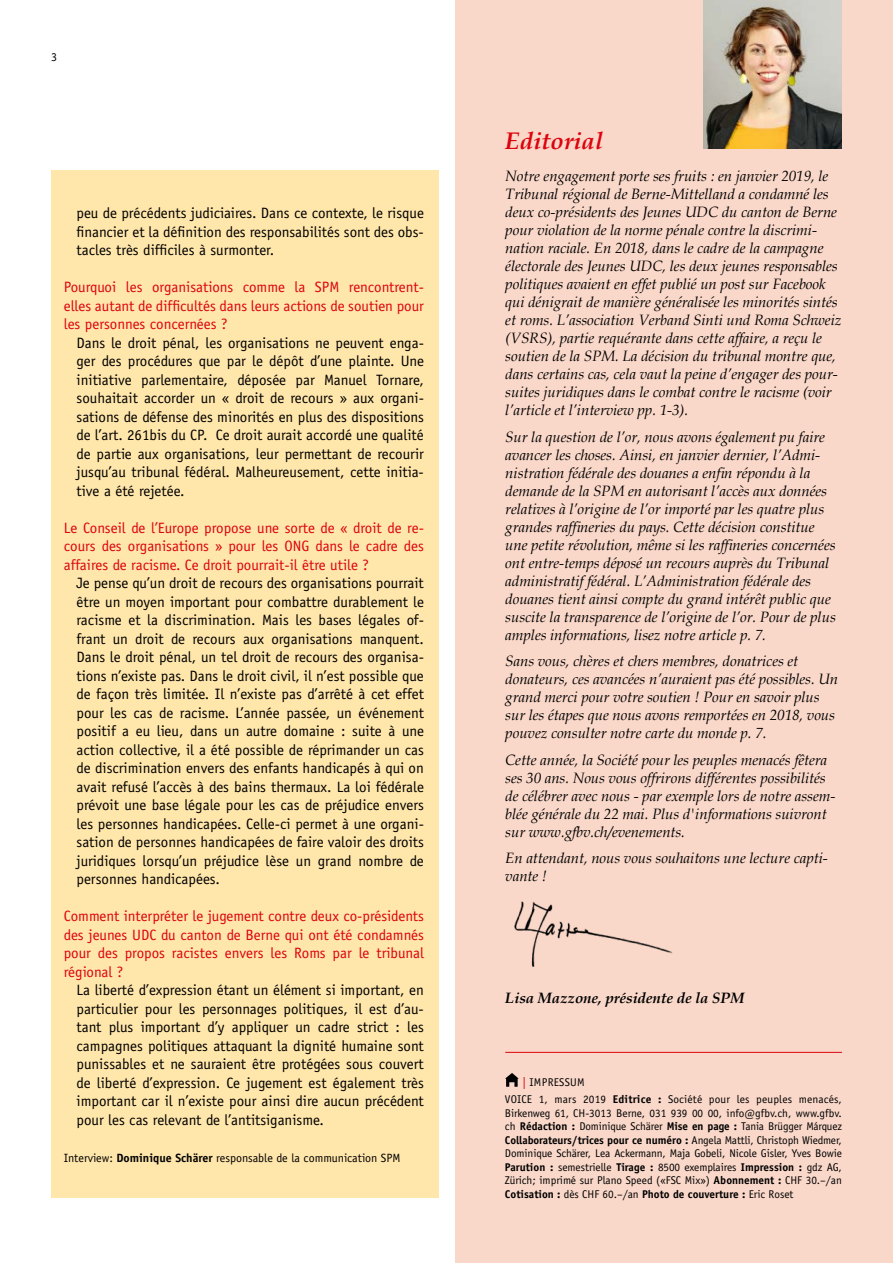
<style>
.page{position:relative;width:893px;height:1263px;background:#fff}
.page>*{position:absolute;margin:0;border:0;box-sizing:border-box;transform-origin:0 0}
.t1{font:italic 700 24px "Book Antiqua";color:#dc030e}
.t2{font:15px/18.5px "Officina Sans Std";color:#000;text-align:justify}
.t3{font:italic 15px/18px "Book Antiqua";letter-spacing:-.005em;color:#000}
.t4{font:15px/18.5px "Officina Sans Std";color:#dc030e;text-align:justify}
.t5{font:italic 700 15px "Book Antiqua";letter-spacing:-.005em;color:#000}
.t6{font:12px "Officina Sans Std";color:#000}
.t7{font:11.25px/13.5px "Officina Sans Std";color:#000}
.s1{font-weight:700}
.s2{font-size:12px;color:#dc030e}
</style>
<div class="page">
<div style="left:51px;top:170px;width:387px;height:1028px;background:#ffe6ab"></div>
<div style="left:455px;top:0;width:438px;height:1263px;background:#fad8c9"></div>
<img style="left:514px;top:901px;width:159px;height:66px">
<img style="left:703px;top:0;width:139px;height:149px">
<svg style="left:505px;top:1073px;width:14px;height:14px"></svg>
<hr style="left:505px;top:1052px;width:337px;height:1px;background:#dc030e">
<p class="t6" style="left:51px;top:50px;width:7px">3</p>
<p class="t2" style="left:77px;top:204px;width:349px">peu de précédents judiciaires. Dans ce contexte, le risque financier et la définition des responsabilités sont des obs&shy;tacles très difficiles à surmonter.</p>
<p class="t4" style="left:64px;top:278px;width:362px">Pourquoi les organisations comme la SPM rencontrent&shy;elles autant de difficultés dans leurs actions de soutien pour les personnes concernées ?</p>
<p class="t2" style="left:77px;top:333px;width:349px">Dans le droit pénal, les organisations ne peuvent enga&shy;ger des procédures que par le dépôt d’une plainte. Une initiative parlementaire, déposée par Manuel Tornare, souhaitait accorder un « droit de recours » aux organi&shy;sations de défense des minorités en plus des dispositions de l’art. 261bis du CP. Ce droit aurait accordé une qualité de partie aux organisations, leur permettant de recourir jusqu’au tribunal fédéral. Malheureusement, cette initia&shy;tive a été rejetée.</p>
<p class="t4" style="left:64px;top:518px;width:362px">Le Conseil de l’Europe propose une sorte de « droit de re&shy;cours des organisations » pour les ONG dans le cadre des affaires de racisme. Ce droit pourrait-il être utile ?</p>
<p class="t2" style="left:77px;top:574px;width:349px">Je pense qu’un droit de recours des organisations pourrait être un moyen important pour combattre durablement le racisme et la discrimination. Mais les bases légales of&shy;frant un droit de recours aux organisations manquent.<br>Dans le droit pénal, un tel droit de recours des organisa&shy;tions n’existe pas. Dans le droit civil, il n’est possible que de façon très limitée. Il n’existe pas d’arrêté à cet effet pour les cas de racisme. L’année passée, un événement positif a eu lieu, dans un autre domaine : suite à une action collective, il a été possible de réprimander un cas de discrimination envers des enfants handicapés à qui on avait refusé l’accès à des bains thermaux. La loi fédérale prévoit une base légale pour les cas de préjudice envers les personnes handicapées. Celle-ci permet à une organi&shy;sation de personnes handicapées de faire valoir des droits juridiques lorsqu’un préjudice lèse un grand nombre de personnes handicapées.</p>
<p class="t4" style="left:64px;top:907px;width:362px">Comment interpréter le jugement contre deux co-présidents des jeunes UDC du canton de Berne qui ont été condamnés pour des propos racistes envers les Roms par le tribunal régional ?</p>
<p class="t2" style="left:77px;top:981px;width:349px">La liberté d’expression étant un élément si important, en particulier pour les personnages politiques, il est d’au&shy;tant plus important d’y appliquer un cadre strict : les campagnes politiques attaquant la dignité humaine sont punissables et ne sauraient être protégées sous couvert de liberté d’expression. Ce jugement est également très important car il n’existe pour ainsi dire aucun précédent pour les cas relevant de l’antitsiganisme.</p>
<p class="t6" style="left:64px;top:1150px;width:338px">Interview: <span class="s1">Dominique Schärer</span> responsable de la communication SPM</p>
<h1 class="t1" style="left:505px;top:124px;width:99px">Editorial</h1>
<p class="t3" style="left:505px;top:166px;width:338px">Notre engagement porte ses fruits : en janvier 2019, le Tribunal régional de Berne-Mittelland a condamné les deux co-présidents des Jeunes UDC du canton de Berne pour violation de la norme pénale contre la discrimi&shy;nation raciale. En 2018, dans le cadre de la campagne électorale des Jeunes UDC, les deux jeunes responsables politiques avaient en effet publié un post sur Facebook qui dénigrait de manière généralisée les minorités sintés et roms. L’association Verband Sinti und Roma Schweiz (VSRS), partie requérante dans cette affaire, a reçu le soutien de la SPM. La décision du tribunal montre que, dans certains cas, cela vaut la peine d’engager des pour&shy;suites juridiques dans le combat contre le racisme (voir l’article et l’interview pp. 1-3).</p>
<p class="t3" style="left:505px;top:427px;width:332px">Sur la question de l’or, nous avons également pu faire avancer les choses. Ainsi, en janvier dernier, l’Admi&shy;nistration fédérale des douanes a enfin répondu à la demande de la SPM en autorisant l’accès aux données relatives à l’origine de l’or importé par les quatre plus grandes raffineries du pays. Cette décision constitue une petite révolution, même si les raffineries concernées ont entre-temps déposé un recours auprès du Tribunal administratif fédéral. L’Administration fédérale des douanes tient ainsi compte du grand intérêt public que suscite la transparence de l’origine de l’or. Pour de plus amples informations, lisez notre article p. 7.</p>
<p class="t3" style="left:505px;top:651px;width:334px">Sans vous, chères et chers membres, donatrices et donateurs, ces avancées n’auraient pas été possibles. Un grand merci pour votre soutien ! Pour en savoir plus sur les étapes que nous avons remportées en 2018, vous pouvez consulter notre carte du monde p. 7.</p>
<p class="t3" style="left:505px;top:750px;width:332px">Cette année, la Société pour les peuples menacés fêtera ses 30 ans. Nous vous offrirons différentes possibilités de célébrer avec nous - par exemple lors de notre assem&shy;blée générale du 22 mai. Plus d'informations suivront sur www.gfbv.ch/evenements.</p>
<p class="t3" style="left:505px;top:848px;width:324px">En attendant, nous vous souhaitons une lecture capti&shy;vante !</p>
<p class="t5" style="left:505px;top:987px;width:241px">Lisa Mazzone, présidente de la SPM</p>
<p class="t7" style="left:505px;top:1073px;width:338px;line-height:17.7px;text-indent:17px"><span class="s2">|</span> IMPRESSUM<br>VOICE 1, mars 2019 <span class="s1">Editrice :</span> Société pour les peuples menacés,</p>
<p class="t7" style="left:505px;top:1106px;width:339px;text-align:justify">Birkenweg 61, CH-3013 Berne, 031 939 00 00, info@gfbv.ch, www.gfbv. ch <span class="s1">Rédaction :</span> Dominique Schärer <span class="s1">Mise en page :</span> Tania Brügger Márquez <span class="s1">Collaborateurs/trices pour ce numéro :</span> Angela Mattli, Christoph Wiedmer, Dominique Schärer, Lea Ackermann, Maja Gobeli, Nicole Gisler, Yves Bowie <span class="s1">Parution :</span> semestrielle <span class="s1">Tirage :</span> 8500 exemplaires <span class="s1">Impression :</span> gdz AG, Zürich; imprimé sur Plano Speed («FSC Mix») <span class="s1">Abonnement :</span> CHF 30.–/an <span class="s1">Cotisation :</span> dès CHF 60.–/an <span class="s1">Photo de couverture :</span> Eric Roset</p>
</div>
